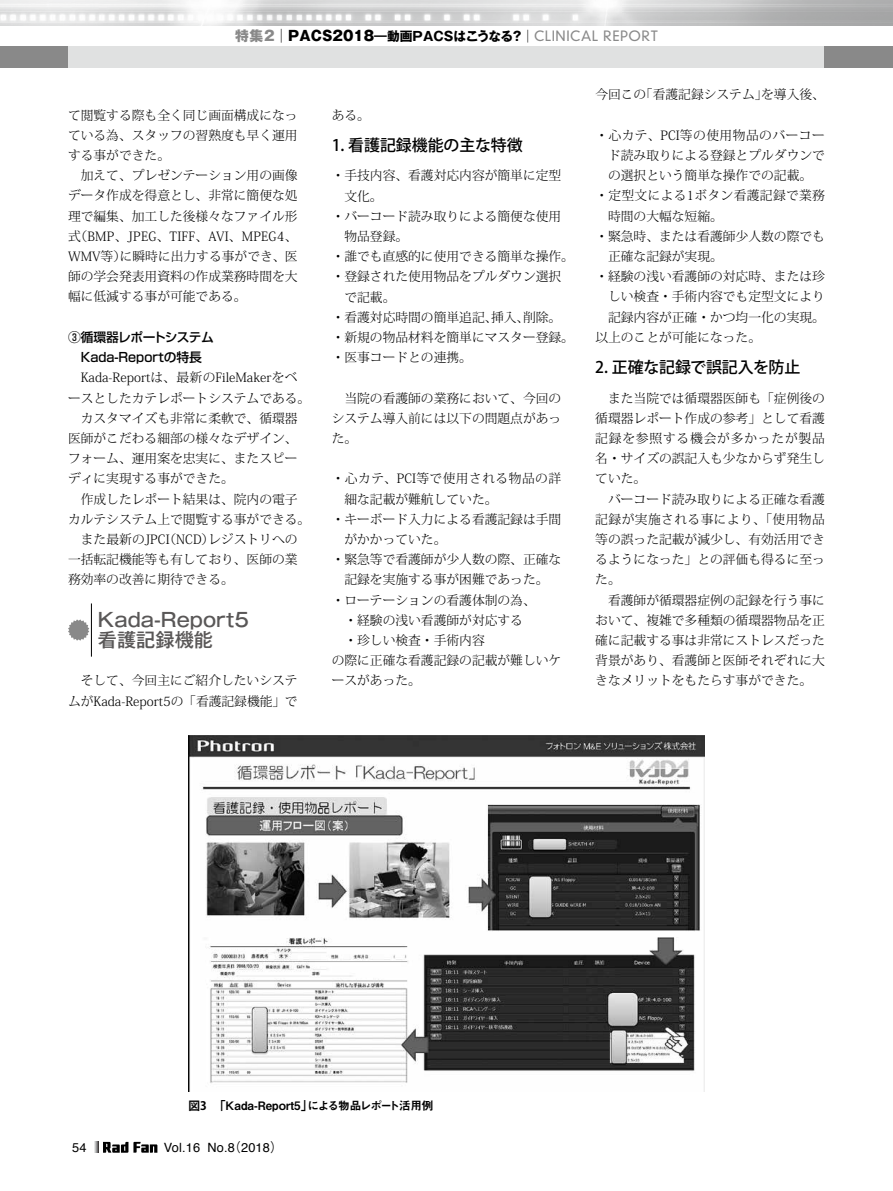
<style>
.page{position:relative;width:893px;height:1191px;background:#fff}
.page>*{position:absolute;margin:0;border:0;box-sizing:border-box;transform-origin:0 0}
.t1{font:500 19.2px/20.2px "Gothic MB101 Pro";letter-spacing:.005em;color:#595757}
.t2{font:500 15.9px "Koz Go Pro";color:#000}
.t3{font:300 13.8px "DIN Neuzeit Grotesk";letter-spacing:.04em;color:#898989}
.t4{font:300 12.75px/20.2px "Koz Min Pro";color:#000}
.t5{font:300 12.75px "Koz Min Pro";letter-spacing:.035em;color:#000}
.t6{font:500 12.75px/20.2px "Shin Go Pro";color:#000}
.t7{font:12.75px "Helvetica";letter-spacing:.01em;color:#000}
.t8{font:300 12.75px "Koz Min Pro";letter-spacing:.025em;color:#000}
.t9{font:11.7px "Midashi Go Pro MB31";letter-spacing:-.01em;color:#000}
.s1{font-family:"Gothic MB101 Pro";font-weight:800}
.s2{font-family:"Gothic MB101 Pro";font-weight:800;color:#000}
.s3{font-family:"Gothic MB101 Pro";font-weight:700;font-size:12.75px;color:#000}
.s4{font-family:"Koz Min Pro";font-weight:400;font-size:12.75px;color:#000}
.s5{font-family:"Koz Go Pro";font-weight:700}
.s6{font-family:"Gothic BBB Pro";font-weight:500}
</style>
<div class="page">
<div style="left:68px;top:47px;width:757px;height:21px;background:#e0e1e1"></div>
<div style="left:825px;top:47px;width:68px;height:21px;background:#898989"></div>
<div style="left:0;top:47px;width:68px;height:21px;background:#898989"></div>
<svg style="left:94px;top:1141px;width:63px;height:11px"></svg>
<svg style="left:68px;top:619px;width:21px;height:21px"></svg>
<hr style="left:91px;top:603px;width:1px;height:53px;background:#000">
<img style="left:188px;top:735px;width:516px;height:356px">
<img style="left:0;top:0;width:893px;height:26px">
<p class="t3" style="left:235px;top:28px;width:424px"><span class="s1">特集2</span><span class="s2">│PACS2018</span><span class="s3">―動画PACSはこうなる？</span><span class="s4">│</span>CLINICAL REPORT</p>
<p class="t4" style="left:68px;top:104px;width:231px">て閲覧する際も全く同じ画面構成になっている為、スタッフの習熟度も早く運用する事ができた。<br>　加えて、プレゼンテーション用の画像データ作成を得意とし、非常に簡便な処理で編集、加工した後様々なファイル形式（BMP、JPEG、TIFF、AVI、MPEG4、<br>WMV等）に瞬時に出力する事ができ、医師の学会発表用資料の作成業務時間を大幅に低減する事が可能である。</p>
<p class="t6" style="left:68px;top:325px;width:147px">③循環器レポートシステム　Kada-Reportの特長</p>
<p class="t4" style="left:68px;top:367px;width:244px">　Kada-Reportは、最新のFileMakerをベースとしたカテレポートシステムである。　カスタマイズも非常に柔軟で、循環器医師がこだわる細部の様々なデザイン、フォーム、運用案を忠実に、またスピーディに実現する事ができた。<br>　作成したレポート結果は、院内の電子カルテシステム上で閲覧する事ができる。　また最新のJPCI（NCD）レジストリへの一括転記機能等も有しており、医師の業務効率の改善に期待できる。</p>
<h1 class="t1" style="left:98px;top:607px;width:153px">Kada-Report5看護記録機能</h1>
<p class="t4" style="left:68px;top:670px;width:231px">　そして、今回主にご紹介したいシステムがKada-Report5の「看護記録機能」で</p>
<p class="t4" style="left:332px;top:104px;width:40px">ある。</p>
<p class="t2" style="left:332px;top:135px;width:193px">1. 看護記録機能の主な特徴</p>
<p class="t4" style="left:332px;top:165px;width:231px">・手技内容、看護対応内容が簡単に定型</p>
<p class="t4" style="left:344px;top:185px;width:40px">文化。</p>
<p class="t4" style="left:332px;top:205px;width:231px">・バーコード読み取りによる簡便な使用</p>
<p class="t4" style="left:344px;top:226px;width:65px">物品登録。</p>
<p class="t4" style="left:332px;top:246px;width:244px">・誰でも直感的に使用できる簡単な操作。</p>
<p class="t4" style="left:332px;top:266px;width:231px">・登録された使用物品をプルダウン選択</p>
<p class="t4" style="left:344px;top:286px;width:53px">で記載。</p>
<p class="t4" style="left:332px;top:306px;width:231px">・看護対応時間の簡単追記、挿入、削除。</p>
<p class="t4" style="left:332px;top:327px;width:244px">・新規の物品材料を簡単にマスター登録。</p>
<p class="t4" style="left:332px;top:347px;width:142px">・医事コードとの連携。</p>
<p class="t4" style="left:332px;top:387px;width:231px;text-align:justify">　当院の看護師の業務において、今回のシステム導入前には以下の問題点があった。</p>
<p class="t5" style="left:332px;top:469px;width:231px">・心カテ、PCI等で使用される物品の詳</p>
<p class="t4" style="left:344px;top:488px;width:155px">細な記載が難航していた。</p>
<p class="t4" style="left:332px;top:508px;width:231px">・キーボード入力による看護記録は手間</p>
<p class="t4" style="left:344px;top:529px;width:104px">がかかっていた。</p>
<p class="t4" style="left:332px;top:549px;width:231px">・緊急等で看護師が少人数の際、正確な</p>
<p class="t4" style="left:344px;top:569px;width:206px">記録を実施する事が困難であった。</p>
<p class="t4" style="left:332px;top:589px;width:206px">・ローテーションの看護体制の為、</p>
<p class="t4" style="left:332px;top:609px;width:193px">　・経験の浅い看護師が対応する</p>
<p class="t4" style="left:332px;top:629px;width:155px">　・珍しい検査・手術内容</p>
<p class="t4" style="left:332px;top:650px;width:231px">の際に正確な看護記録の記載が難しいケ</p>
<p class="t4" style="left:332px;top:670px;width:91px">ースがあった。</p>
<p class="t4" style="left:595px;top:84px;width:231px">今回この「看護記録システム」を導入後、</p>
<p class="t5" style="left:595px;top:126px;width:231px">・心カテ、PCI等の使用物品のバーコー</p>
<p class="t4" style="left:608px;top:145px;width:218px">ド読み取りによる登録とプルダウンで</p>
<p class="t4" style="left:608px;top:165px;width:206px">の選択という簡単な操作での記載。</p>
<p class="t8" style="left:595px;top:187px;width:231px">・定型文による1ボタン看護記録で業務</p>
<p class="t4" style="left:608px;top:205px;width:116px">時間の大幅な短縮。</p>
<p class="t4" style="left:595px;top:226px;width:231px">・緊急時、または看護師少人数の際でも</p>
<p class="t4" style="left:608px;top:246px;width:116px">正確な記録が実現。</p>
<p class="t4" style="left:595px;top:266px;width:231px">・経験の浅い看護師の対応時、または珍</p>
<p class="t4" style="left:608px;top:286px;width:218px">しい検査・手術内容でも定型文により</p>
<p class="t4" style="left:608px;top:306px;width:218px">記録内容が正確・かつ均一化の実現。</p>
<p class="t4" style="left:595px;top:326px;width:167px">以上のことが可能になった。</p>
<p class="t2" style="left:595px;top:357px;width:207px">2. 正確な記録で誤記入を防止</p>
<p class="t4" style="left:595px;top:387px;width:231px">　また当院では循環器医師も「症例後の循環器レポート作成の参考」として看護記録を参照する機会が多かったが製品名・サイズの誤記入も少なからず発生していた。<br>　バーコード読み取りによる正確な看護記録が実施される事により、「使用物品等の誤った記載が減少し、有効活用できるようになった」との評価も得るに至った。<br>　看護師が循環器症例の記録を行う事において、複雑で多種類の循環器物品を正確に記載する事は非常にストレスだった背景があり、看護師と医師それぞれに大きなメリットをもたらす事ができた。</p>
<p class="t9" style="left:188px;top:1096px;width:247px"><span class="s5">図3</span> 「Kada-Report5」による物品レポート活用例</p>
<p class="t7" style="left:72px;top:1137px;width:16px">54</p>
<p class="t7" style="left:164px;top:1137px;width:120px">Vol.16 No.8<span class="s6">（</span>2018<span class="s6">）</span></p>
</div>
